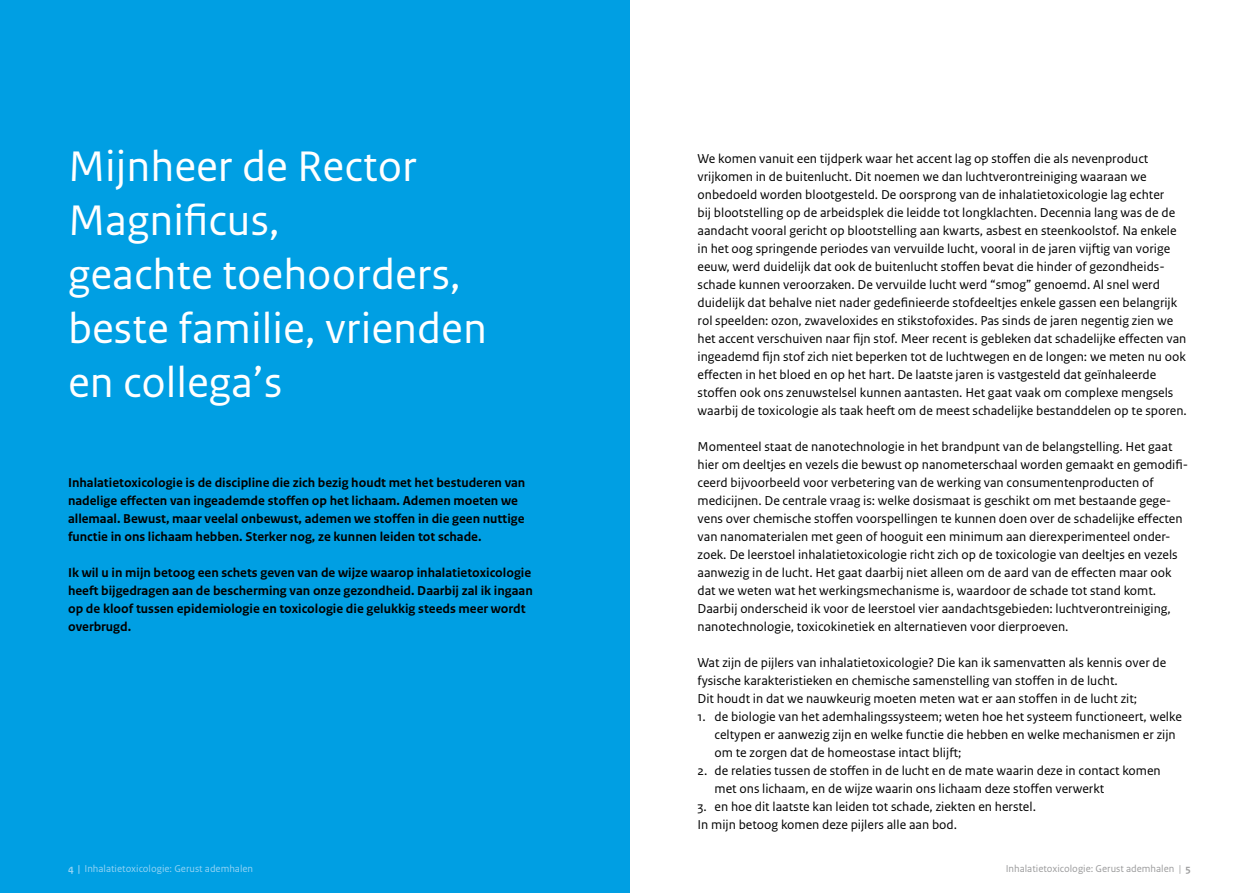
<style>
.page{position:relative;width:1259px;height:893px;background:#fff}
.page>*{position:absolute;margin:0;border:0;box-sizing:border-box;transform-origin:0 0}
.t1{font:45px/54px "Rijksoverheid Sans Text";color:#fff}
.t2{font:13.5px/18px "Rijksoverheid Sans Text";color:#000}
.t3{font:700 13.5px/18px "Rijksoverheid Sans Text";color:#000}
.t4{font:10.5px "Rijksoverheid Sans Text";color:#93d3f4}
.t5{font:10.5px "Rijksoverheid Sans Text";color:#9c9c9d}
.s1{font-weight:700}
</style>
<div class="page">
<div style="left:0;top:0;width:629px;height:893px;background:#009fe3"></div>
<h1 class="t1" style="left:68px;top:140px;width:420px">Mijnheer de Rector<br>Magnificus,<br>geachte toehoorders, beste familie, vrienden en collega’s</h1>
<p class="t3" style="left:68px;top:473px;width:459px">Inhalatietoxicologie is de discipline die zich bezig houdt met het bestuderen van nadelige effecten van ingeademde stoffen op het lichaam. Ademen moeten we allemaal. Bewust, maar veelal onbewust, ademen we stoffen in die geen nuttige functie in ons lichaam hebben. Sterker nog, ze kunnen leiden tot schade.</p>
<p class="t3" style="left:68px;top:563px;width:466px">Ik wil u in mijn betoog een schets geven van de wijze waarop inhalatietoxicologie heeft bijgedragen aan de bescherming van onze gezondheid. Daarbij zal ik ingaan op de kloof tussen epidemiologie en toxicologie die gelukkig steeds meer wordt overbrugd.</p>
<p class="t2" style="left:697px;top:149px;width:491px">We komen vanuit een tijdperk waar het accent lag op stoffen die als nevenproduct vrijkomen in de buitenlucht. Dit noemen we dan luchtverontreiniging waaraan we onbedoeld worden blootgesteld. De oorsprong van de inhalatietoxicologie lag echter<br>bij blootstelling op de arbeidsplek die leidde tot longklachten. Decennia lang was de de aandacht vooral gericht op blootstelling aan kwarts, asbest en steenkoolstof. Na enkele in het oog springende periodes van vervuilde lucht, vooral in de jaren vijftig van vorige eeuw, werd duidelijk dat ook de buitenlucht stoffen bevat die hinder of gezondheids&shy;schade kunnen veroorzaken. De vervuilde lucht werd “smog” genoemd. Al snel werd duidelijk dat behalve niet nader gedefinieerde stofdeeltjes enkele gassen een belangrijk rol speelden: ozon, zwaveloxides en stikstofoxides. Pas sinds de jaren negentig zien we het accent verschuiven naar fijn stof. Meer recent is gebleken dat schadelijke effecten van ingeademd fijn stof zich niet beperken tot de luchtwegen en de longen: we meten nu ook effecten in het bloed en op het hart. De laatste jaren is vastgesteld dat geïnhaleerde stoffen ook ons zenuwstelsel kunnen aantasten. Het gaat vaak om complexe mengsels waarbij de toxicologie als taak heeft om de meest schadelijke bestanddelen op te sporen.</p>
<p class="t2" style="left:697px;top:437px;width:492px">Momenteel staat de nanotechnologie in het brandpunt van de belangstelling. Het gaat hier om deeltjes en vezels die bewust op nanometerschaal worden gemaakt en gemodifi&shy;ceerd bijvoorbeeld voor verbetering van de werking van consumentenproducten of medicijnen. De centrale vraag is: welke dosismaat is geschikt om met bestaande gege&shy;vens over chemische stoffen voorspellingen te kunnen doen over de schadelijke effecten van nanomaterialen met geen of hooguit een minimum aan dierexperimenteel onder&shy;zoek. De leerstoel inhalatietoxicologie richt zich op de toxicologie van deeltjes en vezels aanwezig in de lucht. Het gaat daarbij niet alleen om de aard van de effecten maar ook dat we weten wat het werkingsmechanisme is, waardoor de schade tot stand komt.<br>Daarbij onderscheid ik voor de leerstoel vier aandachtsgebieden: luchtverontreiniging, nanotechnologie, toxicokinetiek en alternatieven voor dierproeven.</p>
<p class="t2" style="left:697px;top:653px;width:470px">Wat zijn de pijlers van inhalatietoxicologie? Die kan ik samenvatten als kennis over de fysische karakteristieken en chemische samenstelling van stoffen in de lucht.<br>Dit houdt in dat we nauwkeurig moeten meten wat er aan stoffen in de lucht zit;</p>
<p class="t2" style="left:714px;top:707px;width:469px;text-indent:-17px">1. de biologie van het ademhalingssysteem; weten hoe het systeem functioneert, welke celtypen er aanwezig zijn en welke functie die hebben en welke mechanismen er zijn om te zorgen dat de homeostase intact blijft;</p>
<p class="t2" style="left:714px;top:761px;width:448px;text-indent:-17px">2. de relaties tussen de stoffen in de lucht en de mate waarin deze in contact komen met ons lichaam, en de wijze waarin ons lichaam deze stoffen verwerkt</p>
<p class="t2" style="left:697px;top:797px;width:340px">3. en hoe dit laatste kan leiden tot schade, ziekten en herstel.<br>In mijn betoog komen deze pijlers alle aan bod.</p>
<p class="t4" style="left:68px;top:862px;width:187px"><span class="s1">4 |</span> Inhalatietoxicologie: Gerust ademhalen</p>
<p class="t5" style="left:1005px;top:862px;width:187px">Inhalatietoxicologie: Gerust ademhalen | <span class="s1">5</span></p>
</div>
